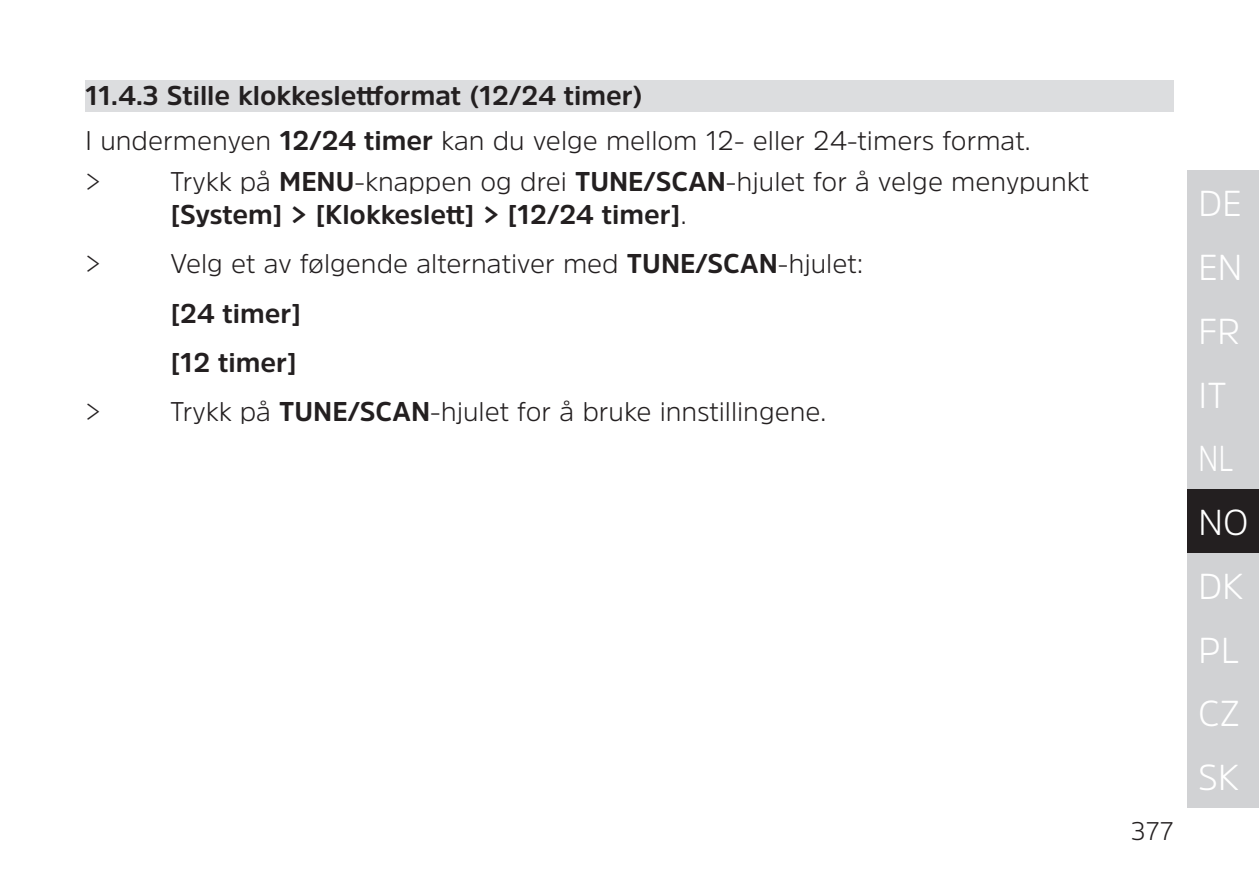
<style>
.page{position:relative;width:1259px;height:893px;background:#fff}
.page>*{position:absolute;margin:0;border:0;box-sizing:border-box;transform-origin:0 0}
.t1{font:300 36px/63.9px "Amsi Pro";color:#fff}
.Einzug{font:300 27px "Amsi Pro";color:#231f20}
.Einzug-2{font:700 27px/32.4px "Amsi Pro";color:#231f20}
.t2{font:300 25.5px "Amsi Pro";color:#231f20}
.s1{font-weight:700}
.s2{font-weight:300}
</style>
<div class="page">
<div style="left:1187px;top:170px;width:72px;height:64px;background:#d1d2d4"></div>
<div style="left:1187px;top:234px;width:72px;height:64px;background:#d1d2d4"></div>
<div style="left:1187px;top:298px;width:72px;height:63px;background:#d1d2d4"></div>
<div style="left:1187px;top:361px;width:72px;height:64px;background:#d1d2d4"></div>
<div style="left:1187px;top:425px;width:72px;height:64px;background:#d1d2d4"></div>
<div style="left:1187px;top:489px;width:72px;height:64px;background:#231f20"></div>
<div style="left:1187px;top:617px;width:72px;height:63px;background:#d1d2d4"></div>
<div style="left:1187px;top:744px;width:72px;height:64px;background:#d1d2d4"></div>
<div style="left:1187px;top:553px;width:72px;height:64px;background:#d1d2d4"></div>
<div style="left:1187px;top:680px;width:72px;height:64px;background:#d1d2d4"></div>
<div style="left:85px;top:81px;width:1089px;height:31px;background:#dcdddf"></div>
<p class="Einzug-2" style="left:85px;top:79px;width:559px">11.4.3 Stille klokkeslettformat (12/24 timer)</p>
<p class="Einzug" style="left:85px;top:122px;width:947px">I undermenyen <span class="s1">12/24 timer</span> kan du velge mellom 12- eller 24-timers format.</p>
<p class="Einzug" style="left:85px;top:163px;width:17px">&gt;</p>
<p class="Einzug-2" style="left:170px;top:165px;width:920px"><span class="s2">Trykk på</span> MENU<span class="s2">-knappen og drei</span> TUNE/SCAN<span class="s2">-hjulet for å velge menypunkt </span>[System] &gt; [Klokkeslett] &gt; [12/24 timer]<span class="s2">.</span></p>
<p class="Einzug" style="left:85px;top:245px;width:17px">&gt;</p>
<p class="Einzug" style="left:170px;top:245px;width:695px">Velg et av følgende alternativer med <span class="s1">TUNE/SCAN</span>-hjulet:</p>
<p class="Einzug-2" style="left:170px;top:296px;width:133px">[24 timer]</p>
<p class="Einzug-2" style="left:170px;top:346px;width:129px">[12 timer]</p>
<p class="Einzug" style="left:85px;top:393px;width:17px">&gt;</p>
<p class="Einzug" style="left:170px;top:393px;width:657px">Trykk på <span class="s1">TUNE/SCAN</span>-hjulet for å bruke innstillingene.</p>
<p class="t2" style="left:1131px;top:813px;width:44px">377</p>
<h1 class="t1" style="left:1198px;top:171px;width:52px">DE<br>EN<br>FR<br>IT<br>NL<br>NO</h1>
<h1 class="t1" style="left:1198px;top:553px;width:47px">DK</h1>
<h1 class="t1" style="left:1198px;top:617px;width:43px">PL</h1>
<h1 class="t1" style="left:1198px;top:681px;width:44px">CZ</h1>
<h1 class="t1" style="left:1198px;top:745px;width:43px">SK</h1>
</div>
